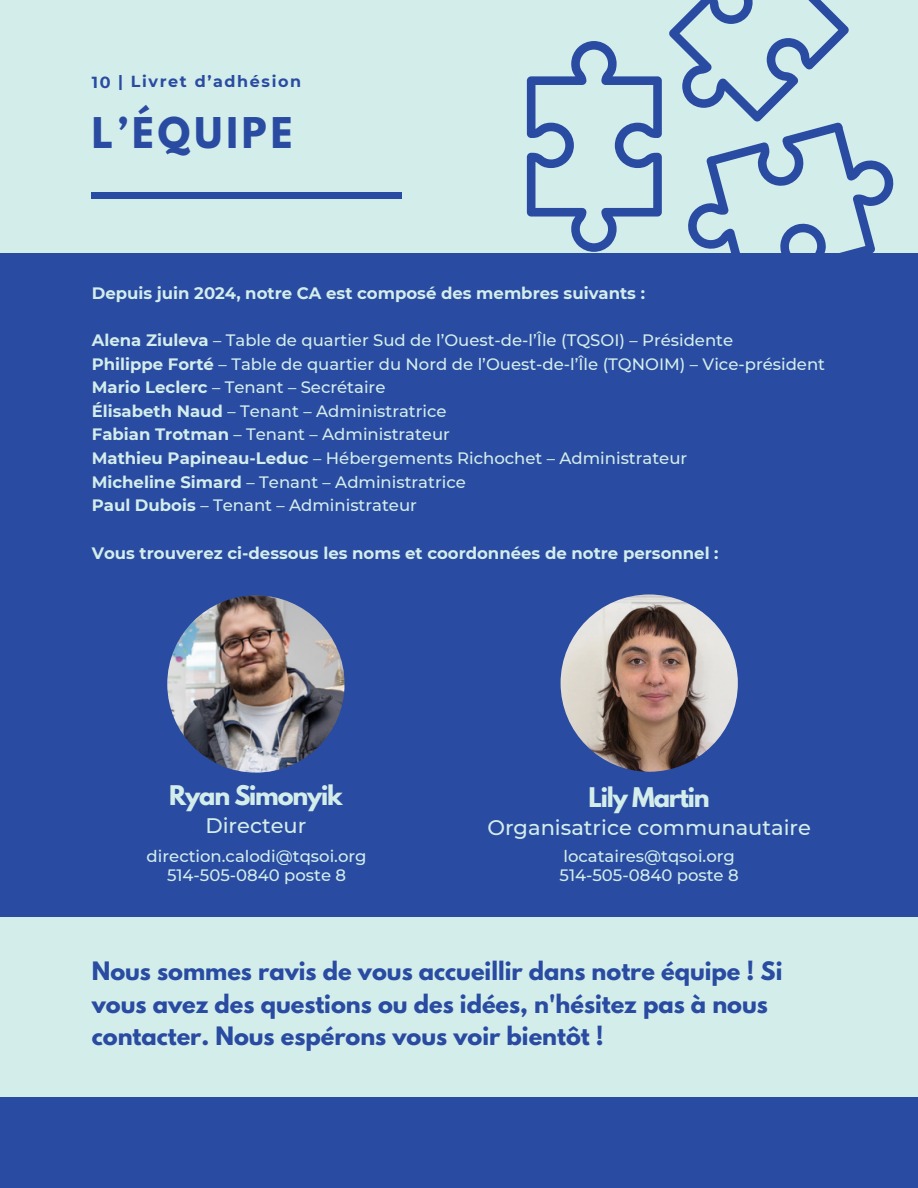
<style>
.page{position:relative;width:918px;height:1188px;background:#294ba1}
.page>*{position:absolute;margin:0;border:0;box-sizing:border-box;transform-origin:0 0}
.t1{font:700 37.5px "League Spartan";letter-spacing:.105em;color:#294ba1}
.t2{font:700 24px "League Spartan";letter-spacing:-.05em;color:#d3edea}
.t3{font:700 22.5px/32.7px "League Spartan";color:#294ba1}
.t4{font:500 21px "Montserrat";color:#d3edea}
.t5{font:500 16.5px/23.7px "Montserrat";color:#d3edea}
.t6{font:700 16.5px "Montserrat";color:#d3edea}
.t7{font:700 16.05px "Montserrat";letter-spacing:.095em;color:#294ba1}
.s1{font-weight:700}
</style>
<div class="page">
<div style="left:0;top:0;width:918px;height:253px;background:#d3edea"></div>
<div style="left:92px;top:193px;width:309px;height:5px;background:#294ba1"></div>
<img style="left:167px;top:595px;width:178px;height:178px;border-radius:50%">
<img style="left:561px;top:594px;width:177px;height:178px;border-radius:50%">
<div style="left:0;top:917px;width:918px;height:179px;background:#d3edea"></div>
<svg style="left:527px;top:41px;width:135px;height:211px"></svg>
<svg style="left:669px;top:0;width:225px;height:253px"></svg>
<p class="t7" style="left:92px;top:72px;width:211px">10 | Livret d’adhésion</p>
<h4 class="t1" style="left:92px;top:114px;width:202px">L’ÉQUIPE</h4>
<p class="t6" style="left:92px;top:283px;width:555px">Depuis juin 2024, notre CA est composé des membres suivants :</p>
<p class="t5" style="left:92px;top:328px;width:735px"><span class="s1">Alena Ziuleva</span> – Table de quartier Sud de l’Ouest-de-l’Île (TQSOI) – Présidente<br><span class="s1">Philippe Forté</span> – Table de quartier du Nord de l’Ouest-de-l’Île (TQNOIM) – Vice-président <span class="s1">Mario Leclerc</span> – Tenant – Secrétaire<br><span class="s1">Élisabeth Naud</span> – Tenant – Administratrice<br><span class="s1">Fabian Trotman</span> – Tenant – Administrateur<br><span class="s1">Mathieu Papineau-Leduc</span> – Hébergements Richochet – Administrateur<br><span class="s1">Micheline Simard</span> – Tenant – Administratrice<br><span class="s1">Paul Dubois</span> – Tenant – Administrateur</p>
<h4 class="t6" style="left:92px;top:543px;width:628px">Vous trouverez ci-dessous les noms et coordonnées de notre personnel :</h4>
<h4 class="t2" style="left:169px;top:783px;width:175px">Ryan Simonyik</h4>
<p class="t2" style="left:589px;top:785px;width:123px">Lily Martin</p>
<h3 class="t4" style="left:205px;top:813px;width:102px">Directeur</h3>
<h2 class="t4" style="left:487px;top:815px;width:325px">Organisatrice communautaire</h2>
<h4 class="t5" style="left:147px;top:846px;width:221px;line-height:19.2px;text-align:center">direction.calodi@tqsoi.org<br>514-505-0840 poste 8</h4>
<h2 class="t5" style="left:560px;top:846px;width:181px;line-height:19.2px">locataires@tqsoi.org<br>514-505-0840 poste 8</h2>
<h3 class="t3" style="left:92px;top:958px;width:692px">Nous sommes ravis de vous accueillir dans notre équipe ! Si vous avez des questions ou des idées, n'hésitez pas à nous contacter. Nous espérons vous voir bientôt !</h3>
</div>
